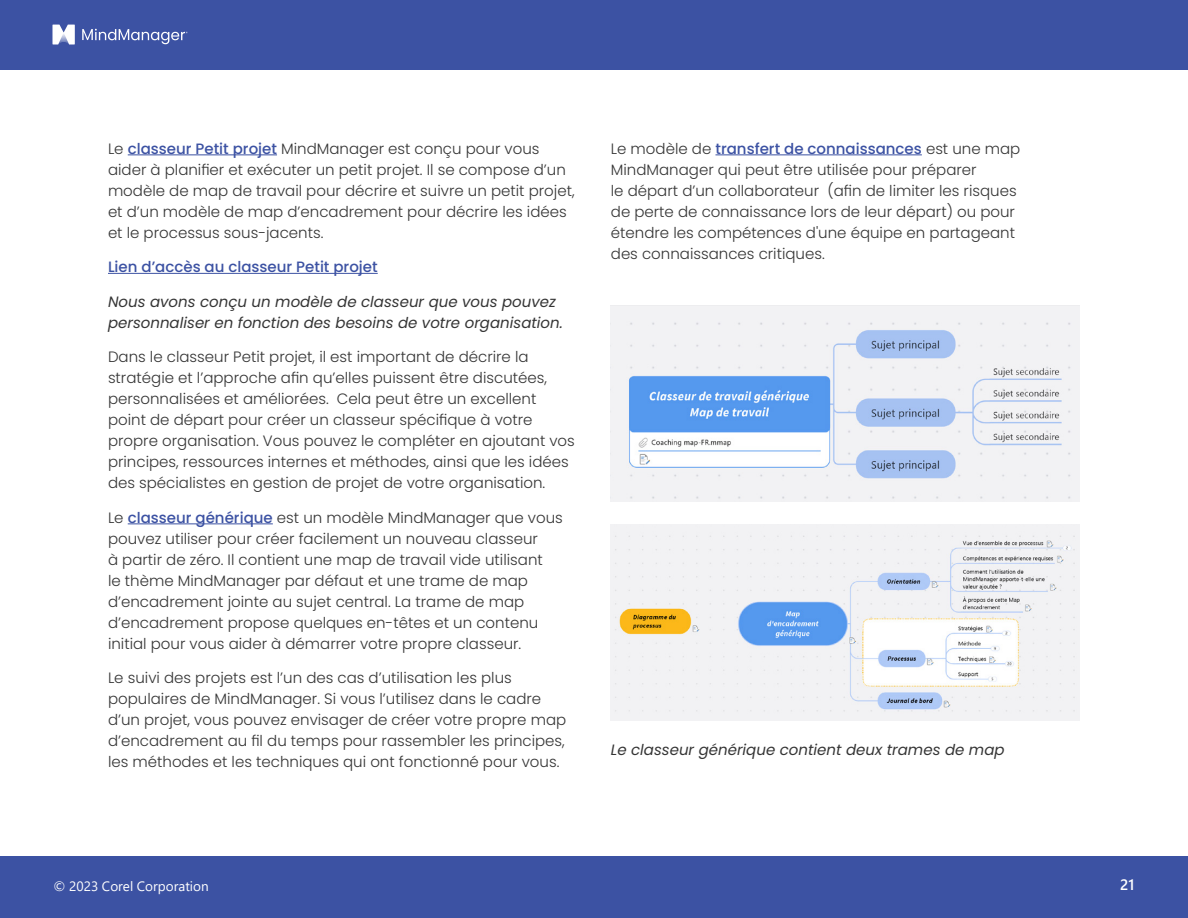
<style>
.page{position:relative;width:1188px;height:918px;background:#fff}
.page>*{position:absolute;margin:0;border:0;box-sizing:border-box;transform-origin:0 0}
.t1{font:300 15px/21px "Poppins";color:#353535}
.t2{font:italic 15px/21px "Poppins";color:#353535}
.t3{font:500 15px "Poppins";color:#3c52a3}
.t4{font:600 15px "Segoe UI";color:#fff}
.t5{font:13.5px "Segoe UI";color:#fff}
.s1{font-weight:500;color:#3c52a3}
</style>
<div class="page">
<div style="left:0;top:856px;width:1188px;height:62px;background:#3c52a3"></div>
<div style="left:0;top:0;width:1188px;height:70px;background:#3c52a3"></div>
<svg style="left:52px;top:25px;width:23px;height:20px"></svg>
<svg style="left:82px;top:29px;width:106px;height:15px"></svg>
<hr style="left:128px;top:154px;width:149px;height:1px;background:#3c52a3">
<hr style="left:108px;top:273px;width:270px;height:1px;background:#3c52a3">
<hr style="left:128px;top:523px;width:145px;height:1px;background:#3c52a3">
<img style="left:611px;top:306px;width:469px;height:195px">
<img style="left:611px;top:525px;width:469px;height:195px">
<hr style="left:715px;top:154px;width:207px;height:1px;background:#3c52a3">
<p class="t1" style="left:108px;top:138px;width:468px">Le <span class="s1">classeur Petit projet</span> MindManager est conçu pour vous aider à planifier et exécuter un petit projet. Il se compose d’un modèle de map de travail pour décrire et suivre un petit projet, et d’un modèle de map d’encadrement pour décrire les idées et le processus sous-jacents.</p>
<p class="t3" style="left:108px;top:258px;width:271px">Lien d’accès au classeur Petit projet</p>
<p class="t2" style="left:108px;top:291px;width:456px">Nous avons conçu un modèle de classeur que vous pouvez personnaliser en fonction des besoins de votre organisation.</p>
<p class="t1" style="left:108px;top:347px;width:468px">Dans le classeur Petit projet, il est important de décrire la stratégie et l’approche afin qu’elles puissent être discutées, personnalisées et améliorées. Cela peut être un excellent point de départ pour créer un classeur spécifique à votre propre organisation. Vous pouvez le compléter en ajoutant vos principes, ressources internes et méthodes, ainsi que les idées des spécialistes en gestion de projet de votre organisation.</p>
<p class="t1" style="left:108px;top:507px;width:456px">Le <span class="s1">classeur générique</span> est un modèle MindManager que vous pouvez utiliser pour créer facilement un nouveau classeur<br>à partir de zéro. Il contient une map de travail vide utilisant<br>le thème MindManager par défaut et une trame de map d’encadrement jointe au sujet central. La trame de map d’encadrement propose quelques en-têtes et un contenu initial pour vous aider à démarrer votre propre classeur.</p>
<p class="t1" style="left:108px;top:668px;width:460px">Le suivi des projets est l’un des cas d’utilisation les plus populaires de MindManager. Si vous l’utilisez dans le cadre d’un projet, vous pouvez envisager de créer votre propre map d’encadrement au fil du temps pour rassembler les principes, les méthodes et les techniques qui ont fonctionné pour vous.</p>
<p class="t1" style="left:611px;top:138px;width:411px">Le modèle de <span class="s1">transfert de connaissances</span> est une map MindManager qui peut être utilisée pour préparer<br>le départ d’un collaborateur (afin de limiter les risques de perte de connaissance lors de leur départ) ou pour étendre les compétences d'une équipe en partageant des connaissances critiques.</p>
<p class="t2" style="left:611px;top:739px;width:395px">Le classeur générique contient deux trames de map</p>
<p class="t5" style="left:53px;top:874px;width:157px">© 2023 Corel Corporation</p>
<p class="t4" style="left:1120px;top:870px;width:16px">21</p>
</div>
